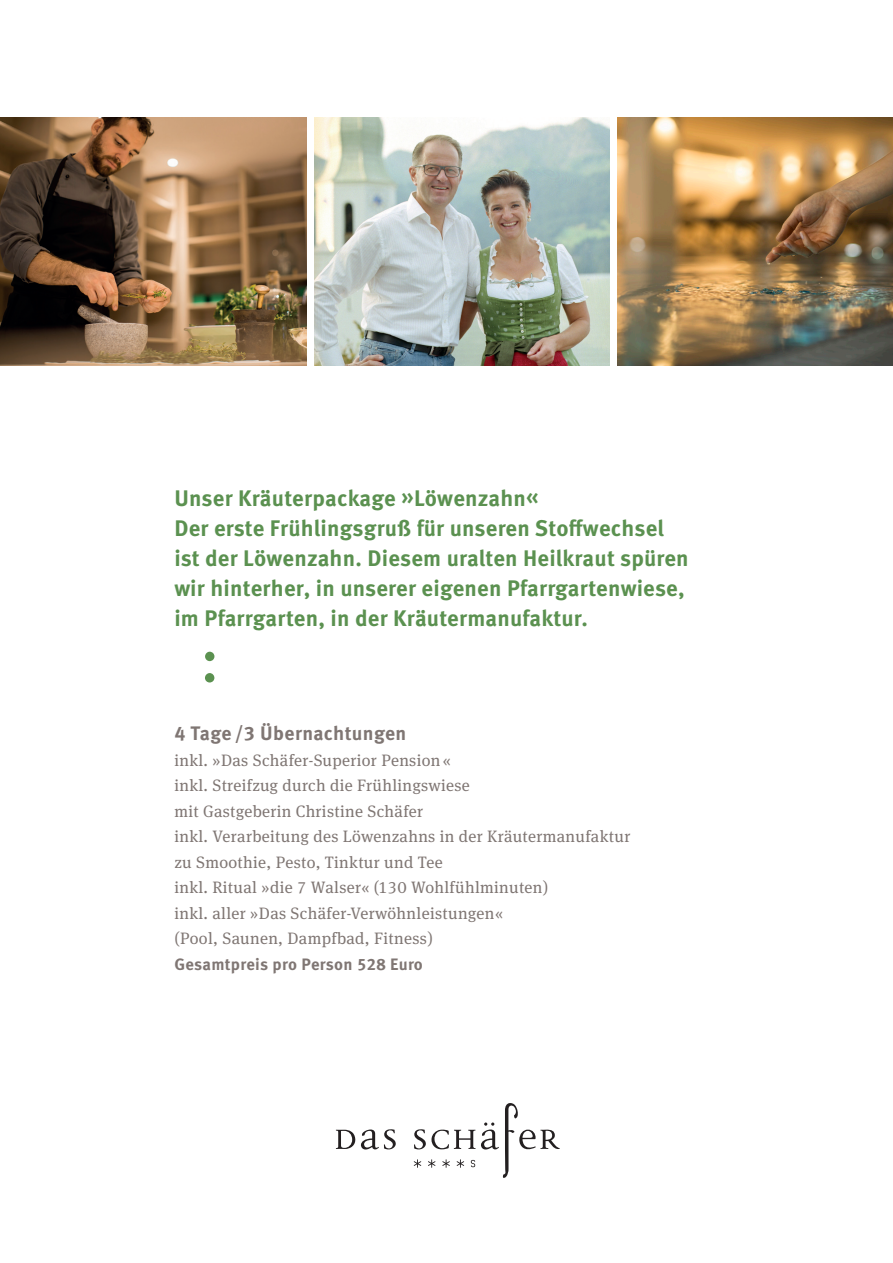
<style>
.page{position:relative;width:893px;height:1263px;background:#fff}
.page>*{position:absolute;margin:0;border:0;box-sizing:border-box;transform-origin:0 0}
.t1{font:700 22.5px/30px "Meta OT";letter-spacing:.01em;color:#5b9150}
.t2{font:700 19.5px "Meta OT";letter-spacing:.02em;color:#7f7673}
.t3{font:16.5px/25.5px "Meta Serif OT";letter-spacing:.02em;color:#7f7673}
.s1{font-family:"Meta OT";font-weight:700}
</style>
<div class="page">
<img style="left:314px;top:117px;width:296px;height:249px">
<img style="left:0;top:117px;width:307px;height:249px">
<img style="left:617px;top:117px;width:276px;height:249px">
<svg style="left:336px;top:1129px;width:60px;height:21px"></svg>
<svg style="left:414px;top:1129px;width:61px;height:21px"></svg>
<svg style="left:481px;top:1103px;width:79px;height:75px"></svg>
<svg style="left:414px;top:1159px;width:7px;height:9px"></svg>
<svg style="left:428px;top:1159px;width:7px;height:9px"></svg>
<svg style="left:442px;top:1159px;width:8px;height:9px"></svg>
<svg style="left:457px;top:1159px;width:7px;height:9px"></svg>
<svg style="left:471px;top:1160px;width:4px;height:7px"></svg>
<svg style="left:205px;top:652px;width:9px;height:30px"></svg>
<p class="t1" style="left:174px;top:483px;width:366px">Unser Kräuterpackage »Löwenzahn«</p>
<p class="t1" style="left:174px;top:513px;width:516px">Der erste Frühlingsgruß für unseren Stoffwechsel ist der Löwenzahn. Diesem uralten Heilkraut spüren wir hinterher, in unserer eigenen Pfarrgartenwiese, im Pfarrgarten, in der Kräutermanufaktur.</p>
<p class="t2" style="left:174px;top:721px;width:234px">4 Tage /3 Übernachtungen</p>
<p class="t3" style="left:174px;top:747px;width:278px">inkl. »Das Schäfer-Superior Pension«</p>
<p class="t3" style="left:174px;top:773px;width:297px">inkl. Streifzug durch die Frühlingswiese mit Gastgeberin Christine Schäfer</p>
<p class="t3" style="left:174px;top:824px;width:457px">inkl. Verarbeitung des Löwenzahns in der Kräutermanufaktur zu Smoothie, Pesto, Tinktur und Tee</p>
<p class="t3" style="left:174px;top:875px;width:375px">inkl. Ritual »die 7 Walser« (130 Wohlfühlminuten)</p>
<p class="t3" style="left:174px;top:900px;width:330px">inkl. aller »Das Schäfer-Verwöhnleistungen« (Pool, Saunen, Dampfbad, Fitness)<br><span class="s1">Gesamtpreis pro Person 528 Euro</span></p>
</div>
